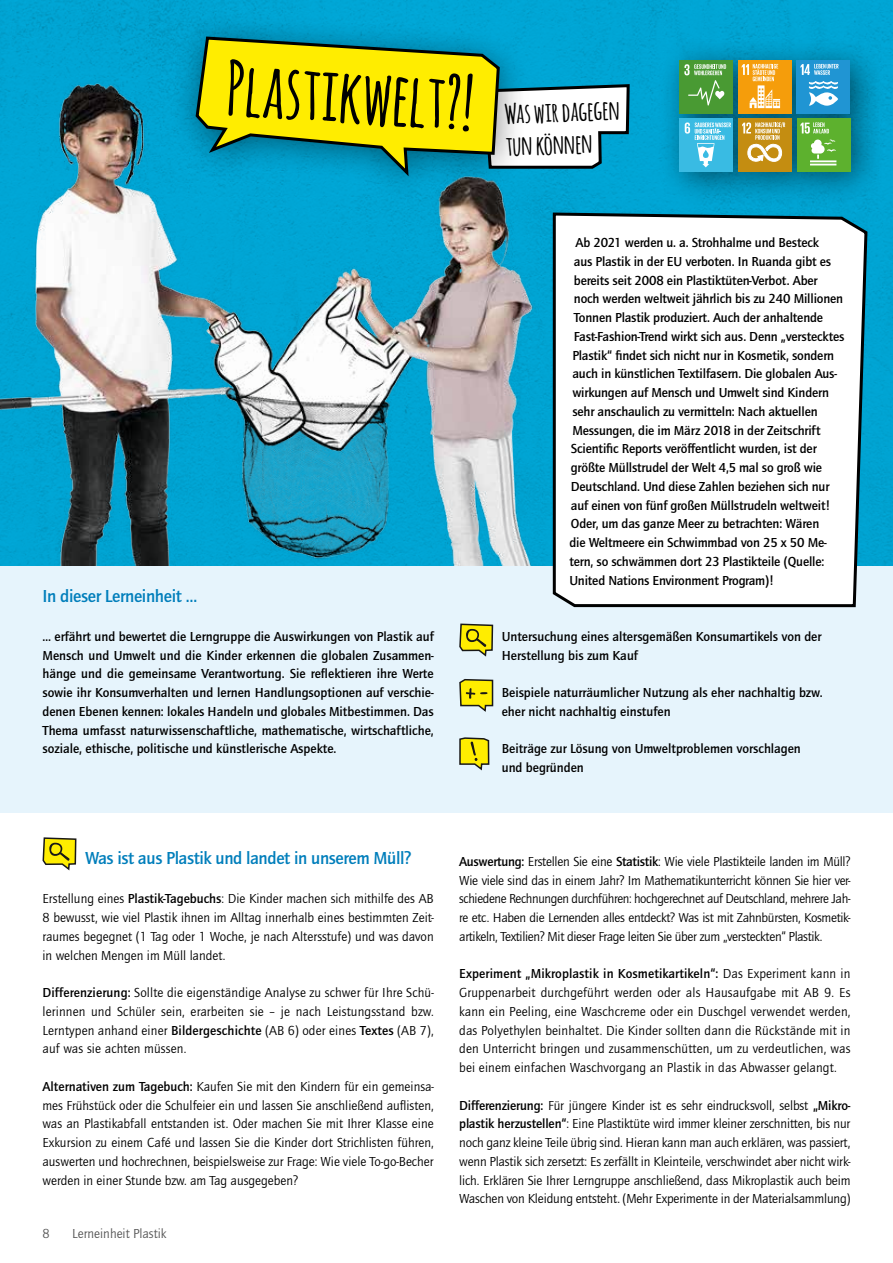
<style>
.page{position:relative;width:893px;height:1263px;background:#fff}
.page>*{position:absolute;margin:0;border:0;box-sizing:border-box;transform-origin:0 0}
.A4_V_H3{font:700 73.5px "Amatic";color:#000}
.A4_V_Partner_p3{font:700 27px/32.4px "Amatic";color:#000}
.A4_V_allgemein_h4{font:500 18px "Quay Sans ITC Std";letter-spacing:-.02em;color:#007ebb}
.A4_V_allgemein_p{font:13.5px/18.8px "Quay Sans ITC Std";letter-spacing:-.005em;color:#000;text-align:justify}
.A4_V_p_einleitung{font:500 13.5px "Quay Sans ITC Std";letter-spacing:-.01em;color:#000}
.A4_V_allgemein_p-2{font:500 13.5px/18.8px "Quay Sans ITC Std";color:#000}
.A4_V_allgemein_p-3{font:13.5px "Quay Sans ITC Std";letter-spacing:-.025em;color:#000}
.H2_Lerneinheit{font:13.5px "Quay Sans ITC Std";color:#565656}
.A4_V_allgemein_p-4{font:13.2px "Quay Sans ITC Std";letter-spacing:-.025em;color:#000}
.s1{font-weight:500}
</style>
<div class="page">
<div style="left:0;top:566px;width:893px;height:246px;background:#e6f4fc"></div>
<div style="left:0;top:0;width:893px;height:566px;background:#00a4d3"></div>
<img style="left:0;top:60px;width:563px;height:506px">
<svg style="left:459px;top:623px;width:34px;height:34px"></svg>
<svg style="left:459px;top:679px;width:34px;height:33px"></svg>
<svg style="left:459px;top:737px;width:30px;height:33px"></svg>
<div style="left:168px;top:12px;width:361px;height:194px;background:#000;opacity:.43"></div>
<svg style="left:194px;top:35px;width:436px;height:145px"></svg>
<div style="left:657px;top:38px;width:228px;height:168px;background:#000;opacity:.5"></div>
<div style="left:679px;top:60px;width:54px;height:54px;background:#499a33"></div>
<svg style="left:684px;top:64px;width:42px;height:42px"></svg>
<div style="left:796px;top:60px;width:54px;height:53px;background:#2095d3"></div>
<svg style="left:809px;top:81px;width:29px;height:25px"></svg>
<svg style="left:800px;top:64px;width:39px;height:11px"></svg>
<div style="left:796px;top:118px;width:54px;height:54px;background:#5db12e"></div>
<svg style="left:810px;top:140px;width:26px;height:25px"></svg>
<svg style="left:800px;top:122px;width:29px;height:12px"></svg>
<div style="left:738px;top:60px;width:54px;height:53px;background:#f59d0b"></div>
<svg style="left:742px;top:64px;width:38px;height:44px"></svg>
<div style="left:679px;top:118px;width:54px;height:54px;background:#39bbe3"></div>
<svg style="left:685px;top:122px;width:46px;height:45px"></svg>
<div style="left:738px;top:118px;width:54px;height:54px;background:#c48d11"></div>
<svg style="left:742px;top:122px;width:43px;height:40px"></svg>
<svg style="left:550px;top:211px;width:319px;height:397px;background:#edf3f5"></svg>
<svg style="left:43px;top:837px;width:33px;height:33px"></svg>
<h3 class="A4_V_H3" style="left:231px;top:35px;width:248px;rotate:4deg">Plastikwelt?!</h3>
<p class="A4_V_Partner_p3" style="left:504px;top:96px;width:116px;rotate:-2deg">Was wir dagegen tun können</p>
<p class="A4_V_p_einleitung" style="left:575px;top:235px;width:245px">Ab 2021 werden u. a. Strohhalme und Besteck</p>
<p class="A4_V_p_einleitung" style="left:574px;top:253px;width:259px">aus Plastik in der EU verboten. In Ruanda gibt es</p>
<p class="A4_V_p_einleitung" style="left:574px;top:272px;width:245px">bereits seit 2008 ein Plastiktüten-Verbot. Aber</p>
<p class="A4_V_p_einleitung" style="left:574px;top:291px;width:271px">noch werden weltweit jährlich bis zu 240 Millionen</p>
<p class="A4_V_p_einleitung" style="left:574px;top:310px;width:251px">Tonnen Plastik produziert. Auch der anhaltende</p>
<p class="A4_V_p_einleitung" style="left:574px;top:328px;width:272px">Fast-Fashion-Trend wirkt sich aus. Denn „verstecktes</p>
<p class="A4_V_p_einleitung" style="left:572px;top:347px;width:263px">Plastik“ findet sich nicht nur in Kosmetik, sondern</p>
<p class="A4_V_p_einleitung" style="left:572px;top:366px;width:266px">auch in künstlichen Textilfasern. Die globalen Aus-</p>
<p class="A4_V_p_einleitung" style="left:572px;top:385px;width:258px">wirkungen auf Mensch und Umwelt sind Kindern</p>
<p class="A4_V_p_einleitung" style="left:572px;top:403px;width:247px">sehr anschaulich zu vermitteln: Nach aktuellen</p>
<p class="A4_V_p_einleitung" style="left:572px;top:422px;width:250px">Messungen, die im März 2018 in der Zeitschrift</p>
<p class="A4_V_p_einleitung" style="left:571px;top:441px;width:247px">Scientific Reports veröffentlicht wurden, ist der</p>
<p class="A4_V_p_einleitung" style="left:571px;top:460px;width:253px">größte Müllstrudel der Welt 4,5 mal so groß wie</p>
<p class="A4_V_p_einleitung" style="left:571px;top:478px;width:260px">Deutschland. Und diese Zahlen beziehen sich nur</p>
<p class="A4_V_p_einleitung" style="left:571px;top:497px;width:261px">auf einen von fünf großen Müllstrudeln weltweit!</p>
<p class="A4_V_p_einleitung" style="left:571px;top:516px;width:250px">Oder, um das ganze Meer zu betrachten: Wären</p>
<p class="A4_V_p_einleitung" style="left:569px;top:535px;width:259px">die Weltmeere ein Schwimmbad von 25 x 50 Me-</p>
<p class="A4_V_p_einleitung" style="left:569px;top:553px;width:257px">tern, so schwämmen dort 23 Plastikteile (Quelle:</p>
<p class="A4_V_p_einleitung" style="left:569px;top:572px;width:206px">United Nations Environment Program)!</p>
<h4 class="A4_V_allgemein_h4" style="left:43px;top:585px;width:156px">In dieser Lerneinheit …</h4>
<p class="A4_V_allgemein_p-2" style="left:43px;top:627px;width:393px;text-align:justify">… erfährt und bewertet die Lerngruppe die Auswirkungen von Plastik auf Mensch und Umwelt und die Kinder erkennen die globalen Zusammen&shy;hänge und die gemeinsame Verantwortung. Sie reflektieren ihre Werte sowie ihr Konsumverhalten und lernen Handlungsoptionen auf verschie&shy;denen Ebenen kennen: lokales Handeln und globales Mitbestimmen. Das Thema umfasst naturwissenschaftliche, mathematische, wirtschaftliche, soziale, ethische, politische und künstlerische Aspekte.</p>
<p class="A4_V_allgemein_p-2" style="left:502px;top:627px;width:321px">Untersuchung eines altersgemäßen Konsumartikels von der<br>Herstellung bis zum Kauf</p>
<p class="A4_V_allgemein_p-2" style="left:502px;top:683px;width:322px">Beispiele naturräumlicher Nutzung als eher nachhaltig bzw. eher nicht nachhaltig einstufen</p>
<p class="A4_V_allgemein_p-2" style="left:502px;top:739px;width:301px">Beiträge zur Lösung von Umweltproblemen vorschlagen und begründen</p>
<h4 class="A4_V_allgemein_h4" style="left:85px;top:848px;width:328px">Was ist aus Plastik und landet in unserem Müll?</h4>
<p class="A4_V_allgemein_p" style="left:43px;top:889px;width:393px">Erstellung eines <span class="s1">Plastik-Tagebuchs</span>: Die Kinder machen sich mithilfe des AB 8 bewusst, wie viel Plastik ihnen im Alltag innerhalb eines bestimmten Zeit&shy;raumes begegnet (1 Tag oder 1 Woche, je nach Altersstufe) und was davon in welchen Mengen im Müll landet.</p>
<p class="A4_V_allgemein_p" style="left:43px;top:983px;width:393px"><span class="s1">Differenzierung:</span> Sollte die eigenständige Analyse zu schwer für Ihre Schü&shy;lerinnen und Schüler sein, erarbeiten sie – je nach Leistungsstand bzw.<br>Lerntypen anhand einer <span class="s1">Bildergeschichte</span> (AB 6) oder eines <span class="s1">Textes</span> (AB 7), auf was sie achten müssen.</p>
<p class="A4_V_allgemein_p" style="left:43px;top:1077px;width:393px"><span class="s1">Alternativen zum Tagebuch:</span> Kaufen Sie mit den Kindern für ein gemeinsa&shy;mes Frühstück oder die Schulfeier ein und lassen Sie anschließend auflisten, was an Plastikabfall entstanden ist. Oder machen Sie mit Ihrer Klasse eine Exkursion zu einem Café und lassen Sie die Kinder dort Strichlisten führen, auswerten und hochrechnen, beispielsweise zur Frage: Wie viele To-go-Becher werden in einer Stunde bzw. am Tag ausgegeben?</p>
<p class="H2_Lerneinheit" style="left:43px;top:1226px;width:9px">8</p>
<h2 class="H2_Lerneinheit" style="left:72px;top:1226px;width:96px">Lerneinheit Plastik</h2>
<p class="A4_V_allgemein_p" style="left:459px;top:852px;width:393px"><span class="s1">Auswertung:</span> Erstellen Sie eine <span class="s1">Statistik</span>: Wie viele Plastikteile landen im Müll?<br>Wie viele sind das in einem Jahr? Im Mathematikunterricht können Sie hier ver&shy;schiedene Rechnungen durchführen: hochgerechnet auf Deutschland, mehrere Jah-</p>
<p class="A4_V_allgemein_p-4" style="left:459px;top:910px;width:393px">re etc. Haben die Lernenden alles entdeckt? Was ist mit Zahnbürsten, Kosmetik-</p>
<p class="A4_V_allgemein_p-3" style="left:459px;top:928px;width:365px">artikeln, Textilien? Mit dieser Frage leiten Sie über zum „versteckten“ Plastik.</p>
<p class="A4_V_allgemein_p" style="left:459px;top:964px;width:393px"><span class="s1">Experiment „Mikroplastik in Kosmetikartikeln“:</span> Das Experiment kann in Gruppenarbeit durchgeführt werden oder als Hausaufgabe mit AB 9. Es kann ein Peeling, eine Waschcreme oder ein Duschgel verwendet werden, das Polyethylen beinhaltet. Die Kinder sollten dann die Rückstände mit in den Unterricht bringen und zusammenschütten, um zu verdeutlichen, was bei einem einfachen Waschvorgang an Plastik in das Abwasser gelangt.</p>
<p class="A4_V_allgemein_p" style="left:459px;top:1096px;width:393px"><span class="s1">Differenzierung:</span> Für jüngere Kinder ist es sehr eindrucksvoll, selbst <span class="s1">„Mikro&shy;plastik herzustellen“</span>: Eine Plastiktüte wird immer kleiner zerschnitten, bis nur noch ganz kleine Teile übrig sind. Hieran kann man auch erklären, was passiert, wenn Plastik sich zersetzt: Es zerfällt in Kleinteile, verschwindet aber nicht wirk&shy;lich. Erklären Sie Ihrer Lerngruppe anschließend, dass Mikroplastik auch beim Waschen von Kleidung entsteht. (Mehr Experimente in der Materialsammlung)</p>
</div>
